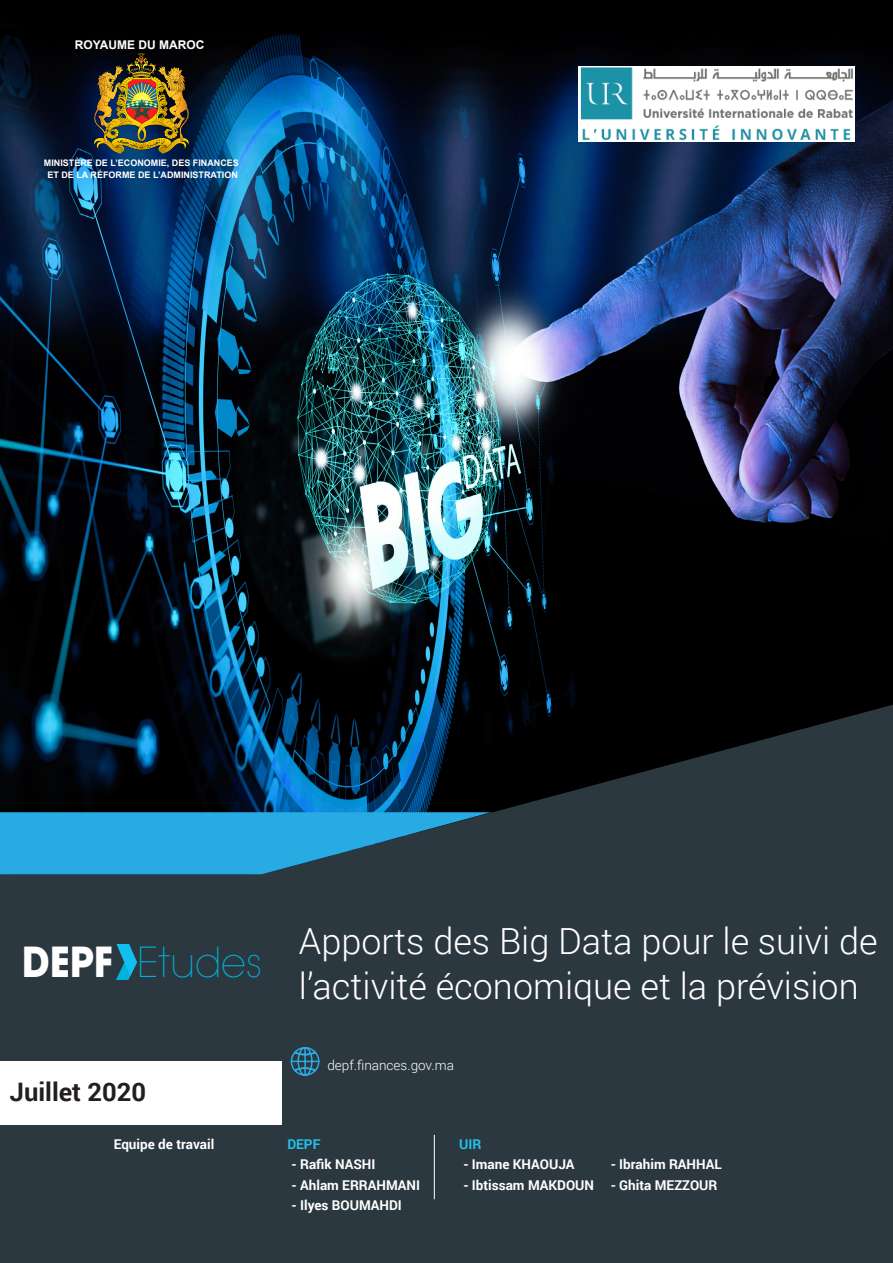
<style>
.page{position:relative;width:893px;height:1263px;background:#fff}
.page>*{position:absolute;margin:0;border:0;box-sizing:border-box;transform-origin:0 0}
.t1{font:200 41.1px "ITC Avant Garde Std";color:#00b1d9;scale:.95 1}
.t2{font:300 36px/45px "Roboto";color:#fff}
.t3{font:700 25.5px "Roboto";color:#231f20}
.t4{font:700 13.5px "Roboto";color:#fff}
.t5{font:300 13.5px "Roboto";color:#fff}
.t6{font:700 13.5px "Roboto";color:#24c0ee}
.t7{font:700 12px "Arial";color:#fff}
.t8{font:700 9px/12px "Arial";color:#fff;text-align:center}
.s1{font-weight:700;color:#fff}
</style>
<div class="page">
<img style="left:0;top:0;width:893px;height:701px">
<svg style="left:0;top:701px;width:893px;height:562px;background:#24323c"></svg>
<svg style="left:0;top:812px;width:491px;height:62px;background:#278fbb"></svg>
<div style="left:0;top:1061px;width:282px;height:63px;background:#fff"></div>
<svg style="left:116px;top:944px;width:21px;height:36px"></svg>
<img style="left:56px;top:53px;width:171px;height:102px">
<svg style="left:290px;top:1046px;width:30px;height:30px"></svg>
<hr style="left:434px;top:1135px;width:1px;height:64px;background:#fff">
<img style="left:578px;top:67px;width:276px;height:75px">
<p class="t7" style="left:75px;top:36px;width:131px">ROYAUME DU MAROC</p>
<p class="t8" style="left:44px;top:157px;width:197px">MINISTÈRE DE L’ECONOMIE, DES FINANCES<br>ET DE LA RÉFORME DE L’ADMINISTRATION</p>
<h1 class="t1" style="left:22px;top:938px;width:255px"><span class="s1">DEPF</span> Etudes</h1>
<h3 class="t3" style="left:9px;top:1074px;width:138px">Juillet 2020</h3>
<h2 class="t2" style="left:299px;top:917px;width:580px">Apports des Big Data pour le suivi de l’activité économique et la prévision</h2>
<p class="t5" style="left:327px;top:1055px;width:128px">depf.finances.gov.ma</p>
<p class="t4" style="left:114px;top:1135px;width:102px">Equipe de travail</p>
<p class="t6" style="left:287px;top:1135px;width:35px">DEPF</p>
<p class="t4" style="left:292px;top:1155px;width:85px">- Rafik NASHI</p>
<p class="t4" style="left:292px;top:1175px;width:130px">- Ahlam ERRAHMANI</p>
<p class="t4" style="left:292px;top:1196px;width:112px">- Ilyes BOUMAHDI</p>
<p class="t6" style="left:459px;top:1135px;width:24px">UIR</p>
<p class="t4" style="left:463px;top:1155px;width:113px">- Imane KHAOUJA</p>
<p class="t4" style="left:463px;top:1175px;width:132px">- Ibtissam MAKDOUN</p>
<p class="t4" style="left:611px;top:1155px;width:112px">- Ibrahim RAHHAL</p>
<p class="t4" style="left:611px;top:1175px;width:108px">- Ghita MEZZOUR</p>
</div>
